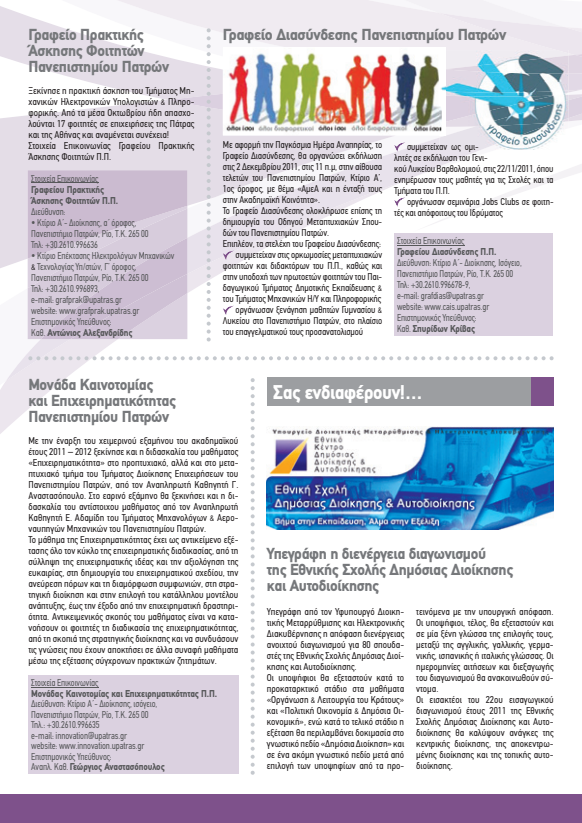
<style>
.page{position:relative;width:582px;height:823px;background:#fff}
.page>*{position:absolute;margin:0;border:0;box-sizing:border-box;transform-origin:0 0}
.t1{font:900 20px "PF Din Text";letter-spacing:-.02em;color:#fff;scale:.95 1}
.t2{font:900 16px/16px "PF Din Text";letter-spacing:-.02em;color:#76787b}
.t3{font:10px/11.2px "PF Din Text Condensed";color:#231f20}
.t4{font:10px/11.2px "PF Din Text Condensed";color:#231f20;scale:.96 1}
.t5{font:10px/11.2px "PF Din Text Condensed";letter-spacing:-.01em;color:#57585a;scale:.9 1}
.t6{font:10px/11.2px "PF Din Text Condensed";letter-spacing:-.01em;color:#57585a;scale:.89 1}
.t7{font:900 10px/11.2px "PF Din Text";letter-spacing:-.01em;color:#57585a;scale:.9 1}
.t8{font:900 10px "PF Din Text";letter-spacing:-.01em;color:#57585a;scale:.89 1}
.s1{font-size:8px}
.s2{font-size:8px;color:#231f20}
.s3{font-family:"PF Din Text Condensed";font-weight:400}
</style>
<div class="page">
<img style="left:266px;top:447px;width:287px;height:82px">
<svg style="left:0;top:395px;width:554px;height:52px"></svg>
<svg style="left:0;top:381px;width:554px;height:14px"></svg>
<svg style="left:6px;top:273px;width:548px;height:108px"></svg>
<svg style="left:0;top:117px;width:581px;height:156px"></svg>
<svg style="left:0;top:55px;width:223px;height:62px;fill:#e5dee8"></svg>
<svg style="left:167px;top:55px;width:56px;height:55px;background:#e7e1ea"></svg>
<svg style="left:0;top:0;width:287px;height:55px"></svg>
<svg style="left:28px;top:170px;width:159px;height:169px;background:#d1c3d6"></svg>
<svg style="left:28px;top:356px;width:525px;height:4px"></svg>
<svg style="left:250px;top:378px;width:4px;height:396px"></svg>
<div style="left:0;top:794px;width:581px;height:28px;background:#7e518b"></div>
<div style="left:266px;top:377px;width:287px;height:28px;background:#9c9ea1"></div>
<div style="left:530px;top:377px;width:23px;height:28px;background:#7e518b"></div>
<div style="left:393px;top:233px;width:159px;height:102px;background:#dbd1e0"></div>
<svg style="left:206px;top:28px;width:4px;height:313px"></svg>
<img style="left:223px;top:47px;width:216px;height:88px">
<img style="left:556px;top:137px;width:12px;height:13px">
<img style="left:556px;top:127px;width:12px;height:10px">
<img style="left:439px;top:127px;width:117px;height:23px">
<img style="left:445px;top:122px;width:123px;height:5px">
<img style="left:475px;top:122px;width:93px;height:4px">
<img style="left:287px;top:0;width:294px;height:122px">
<img style="left:445px;top:55px;width:123px;height:19px">
<img style="left:439px;top:50px;width:6px;height:85px">
<div style="left:28px;top:675px;width:210px;height:98px;background:#dbd1e0"></div>
<hr style="left:31px;top:686px;width:67px;height:1px;background:#57585a">
<hr style="left:31px;top:182px;width:67px;height:1px;background:#57585a">
<svg style="left:223px;top:250px;width:11px;height:10px"></svg>
<svg style="left:223px;top:305px;width:11px;height:10px"></svg>
<hr style="left:396px;top:245px;width:67px;height:1px;background:#57585a">
<svg style="left:394px;top:142px;width:11px;height:10px"></svg>
<svg style="left:394px;top:197px;width:11px;height:10px"></svg>
<h2 class="t2" style="left:28px;top:28px;width:142px">Γραφείο Πρακτικής<br>Άσκησης Φοιτητών<br>Πανεπιστημίου Πατρών</h2>
<p class="t3" style="left:28px;top:86px;width:167px">Ξεκίνησε η πρακτική άσκηση του Τμήματος Μη&shy;χανικών Ηλεκτρονικών Υπολογιστών <span class="s1">&amp;</span> Πληρο&shy;φορικής. Από τα μέσα Οκτωβρίου ήδη απασχο&shy;λούνται 17 φοιτητές σε επιχειρήσεις της Πάτρας και της Αθήνας και αναμένεται συνέχεια!<br>Στοιχεία Επικοινωνίας Γραφείου Πρακτικής Άσκησης Φοιτητών Π.Π.</p>
<p class="t5" style="left:31px;top:173px;width:76px">Στοιχεία Επικοινωνίας</p>
<p class="t7" style="left:31px;top:184px;width:98px">Γραφείου Πρακτικής<br>Άσκησης Φοιτητών Π.Π.</p>
<p class="t5" style="left:31px;top:206px;width:40px">Διεύθυνση:</p>
<p class="t5" style="left:31px;top:217px;width:132px">• Κτίριο Α΄- Διοίκησης, α΄ όροφος,<br>Πανεπιστήμιο Πατρών, Ρίο, Τ.Κ. 265 00<br>Τηλ: +30.2610.996636</p>
<p class="t5" style="left:31px;top:250px;width:160px">• Κτίριο Επέκτασης Ηλεκτρολόγων Μηχανικών <span class="s2">&amp;</span> Τεχνολογίας Υπ/στών, Γ’ όροφος, Πανεπιστήμιο Πατρών, Ρίο, Τ.Κ. 265 00<br>Τηλ: +30.2610.996893,<br>e-mail: grafprak@upatras.gr<br>website: www.grafprak.upatras.gr Επιστημονικός Υπεύθυνος:</p>
<p class="t7" style="left:31px;top:327px;width:114px"><span class="s3">Καθ.</span> Αντώνιος Αλεξανδρίδης</p>
<h2 class="t2" style="left:223px;top:28px;width:285px">Γραφείο Διασύνδεσης Πανεπιστημίου Πατρών</h2>
<p class="t4" style="left:223px;top:140px;width:167px">Με αφορμή την Παγκόσμια Ημέρα Αναπηρίας, το</p>
<p class="t4" style="left:223px;top:151px;width:167px">Γραφείο Διασύνδεσης, θα οργανώσει εκδήλωση</p>
<p class="t4" style="left:223px;top:162px;width:167px">στις 2 Δεκεμβρίου 2011, στις 11 π.μ, στην αίθουσα</p>
<p class="t4" style="left:223px;top:173px;width:167px">τελετών του Πανεπιστημίου Πατρών, Κτίριο Α’,</p>
<p class="t4" style="left:223px;top:184px;width:167px">1ος όροφος, με θέμα «ΑμεΑ και η ένταξή τους</p>
<p class="t4" style="left:223px;top:195px;width:103px">στην Ακαδημαϊκή Κοινότητα».</p>
<p class="t4" style="left:223px;top:206px;width:167px">Το Γραφείο Διασύνδεσης ολοκλήρωσε επίσης τη</p>
<p class="t4" style="left:223px;top:217px;width:167px">δημιουργία του Οδηγού Μεταπτυχιακών Σπου-</p>
<p class="t4" style="left:223px;top:228px;width:112px">δών του Πανεπιστημίου Πατρών.</p>
<p class="t4" style="left:223px;top:239px;width:166px">Επιπλέον, τα στελέχη του Γραφείου Διασύνδεσης:</p>
<p class="t4" style="left:235px;top:250px;width:154px">συμμετείχαν στις ορκωμοσίες μεταπτυχιακών</p>
<p class="t4" style="left:223px;top:261px;width:167px">φοιτητών και διδακτόρων του Π.Π., καθώς και</p>
<p class="t4" style="left:223px;top:272px;width:167px">στην υποδοχή των πρωτοετών φοιτητών του Παι-</p>
<p class="t4" style="left:223px;top:283px;width:167px">δαγωγικού Τμήματος Δημοτικής Εκπαίδευσης <span class="s1">&amp;</span></p>
<p class="t4" style="left:223px;top:294px;width:166px">του Τμήματος Μηχανικών Η/Υ και Πληροφορικής</p>
<p class="t4" style="left:235px;top:305px;width:154px">οργάνωσαν ξενάγηση μαθητών Γυμνασίου <span class="s1">&amp;</span></p>
<p class="t4" style="left:223px;top:316px;width:167px">Λυκείου στο Πανεπιστήμιο Πατρών, στο πλαίσιο</p>
<p class="t4" style="left:223px;top:327px;width:148px">του επαγγελματικού τους προσανατολισμού</p>
<p class="t4" style="left:394px;top:141px;width:167px;text-indent:13px">συμμετείχαν ως ομι-<br>λητές σε εκδήλωση του Γενι-<br>κού Λυκείου Βαρθολομιού, στις 22/11/2011, όπου ενημέρωσαν τους μαθητές για τις Σχολές και τα<br>Τμήματα του Π.Π.</p>
<p class="t4" style="left:394px;top:196px;width:167px;text-indent:13px">οργάνωσαν σεμινάρια Jobs Clubs σε φοιτη&shy;τές και απόφοιτους του Ιδρύματος</p>
<p class="t5" style="left:396px;top:235px;width:76px">Στοιχεία Επικοινωνίας</p>
<p class="t8" style="left:396px;top:248px;width:113px">Γραφείου Διασύνδεσης Π.Π.</p>
<p class="t6" style="left:396px;top:257px;width:141px">Διεύθυνση: Κτίριο Α΄- Διοίκησης, Ισόγειο,<br>Πανεπιστήμιο Πατρών, Ρίο, Τ.Κ. 265 00<br>Τηλ: +30.2610.996678-9,<br>e-mail: grafdias@upatras.gr<br>website: www.cais.upatras.gr<br>Επιστημονικός Υπεύθυνος:</p>
<p class="t8" style="left:396px;top:325px;width:89px"><span class="s3">Καθ.</span> Σπυρίδων Κρίβας</p>
<h2 class="t2" style="left:28px;top:378px;width:149px">Μονάδα Καινοτομίας και Επιχειρηματικότητας<br>Πανεπιστημίου Πατρών</h2>
<p class="t3" style="left:28px;top:436px;width:211px">Με την έναρξη του χειμερινού εξαμήνου του ακαδημαϊκού έτους 2011 – 2012 ξεκίνησε και η διδασκαλία του μαθήματος «Επιχειρηματικότητα» στο προπτυχιακό, αλλά και στο μετα&shy;πτυχιακό τμήμα του Τμήματος Διοίκησης Επιχειρήσεων του Πανεπιστημίου Πατρών, από τον Αναπληρωτή Καθηγητή Γ.<br>Αναστασόπουλο. Στο εαρινό εξάμηνο θα ξεκινήσει και η δι&shy;δασκαλία του αντίστοιχου μαθήματος από τον Αναπληρωτή Καθηγητή Ε. Αδαμίδη του Τμήματος Μηχανολόγων <span class="s1">&amp;</span> Αερο&shy;ναυπηγών Μηχανικών του Πανεπιστημίου Πατρών.<br>Το μάθημα της Επιχειρηματικότητας έχει ως αντικείμενο εξέ&shy;τασης όλο τον κύκλο της επιχειρηματικής διαδικασίας, από τη σύλληψη της επιχειρηματικής ιδέας και την αξιολόγηση της ευκαιρίας, στη δημιουργία του επιχειρηματικού σχεδίου, την ανεύρεση πόρων και τη διαμόρφωση συμφωνιών, στη στρα&shy;τηγική διοίκηση και στην επιλογή του κατάλληλου μοντέλου ανάπτυξης, έως την έξοδο από την επιχειρηματική δραστηρι&shy;ότητα. Αντικειμενικός σκοπός του μαθήματος είναι να κατα&shy;νοήσουν οι φοιτητές τη διαδικασία της επιχειρηματικότητας, από τη σκοπιά της στρατηγικής διοίκησης και να συνδυάσουν τις γνώσεις που έχουν αποκτήσει σε άλλα συναφή μαθήματα μέσω της εξέτασης σύγχρονων πρακτικών ζητημάτων.</p>
<p class="t5" style="left:31px;top:677px;width:76px">Στοιχεία Επικοινωνίας</p>
<p class="t7" style="left:31px;top:688px;width:208px">Μονάδας Καινοτομίας και Επιχειρηματικότητας Π.Π.</p>
<p class="t5" style="left:31px;top:699px;width:141px">Διεύθυνση: Κτίριο Α΄- Διοίκησης, ισόγειο, Πανεπιστήμιο Πατρών, Ρίο, Τ.Κ. 265 00<br>Τηλ.: +30.2610.996635<br>e-mail: innovation@upatras.gr<br>website: www.innovation.upatras.gr Επιστημονικός Υπεύθυνος:</p>
<p class="t7" style="left:31px;top:761px;width:150px"><span class="s3">Αναπλ. Καθ.</span> Γεώργιος Αναστασόπουλος</p>
<h1 class="t1" style="left:273px;top:384px;width:159px">Σας ενδιαφέρουν!…</h1>
<h2 class="t2" style="left:266px;top:546px;width:248px">Υπεγράφη η διενέργεια διαγωνισμού<br>της Εθνικής Σχολής Δημόσιας Διοίκησης και Αυτοδιοίκησης</h2>
<p class="t3" style="left:266px;top:606px;width:139px">Υπεγράφη από τον Υφυπουργό Διοικη&shy;τικής Μεταρρύθμισης και Ηλεκτρονικής Διακυβέρνησης η απόφαση διενέργειας ανοιχτού διαγωνισμού για 80 σπουδα&shy;στές της Εθνικής Σχολής Δημόσιας Διοί&shy;κησης και Αυτοδιοίκησης.<br>Οι υποψήφιοι θα εξεταστούν κατά το προκαταρκτικό στάδιο στα μαθήματα «Οργάνωση <span class="s1">&amp;</span> Λειτουργία του Κράτους» και «Πολιτική Οικονομία <span class="s1">&amp;</span> Δημόσια Οι&shy;κονομική», ενώ κατά το τελικό στάδιο η εξέταση θα περιλαμβάνει δοκιμασία στο γνωστικό πεδίο «Δημόσια Διοίκηση» και σε ένα ακόμη γνωστικό πεδίο μετά από επιλογή των υποψηφίων από τα προ-</p>
<p class="t3" style="left:416px;top:606px;width:139px">τεινόμενα με την υπουργική απόφαση.<br>Οι υποψήφιοι, τέλος, θα εξεταστούν και σε μία ξένη γλώσσα της επιλογής τους, μεταξύ της αγγλικής, γαλλικής, γερμα&shy;νικής, ισπανικής ή ιταλικής γλώσσας. Οι ημερομηνίες αιτήσεων και διεξαγωγής του διαγωνισμού θα ανακοινωθούν σύ&shy;ντομα.<br>Οι εισακτέοι του 22ου εισαγωγικού διαγωνισμού έτους 2011 της Εθνικής Σχολής Δημόσιας Διοίκησης και Αυτο&shy;διοίκησης θα καλύψουν ανάγκες της κεντρικής διοίκησης, της αποκεντρω&shy;μένης διοίκησης και της τοπικής αυτο&shy;διοίκησης.</p>
</div>
